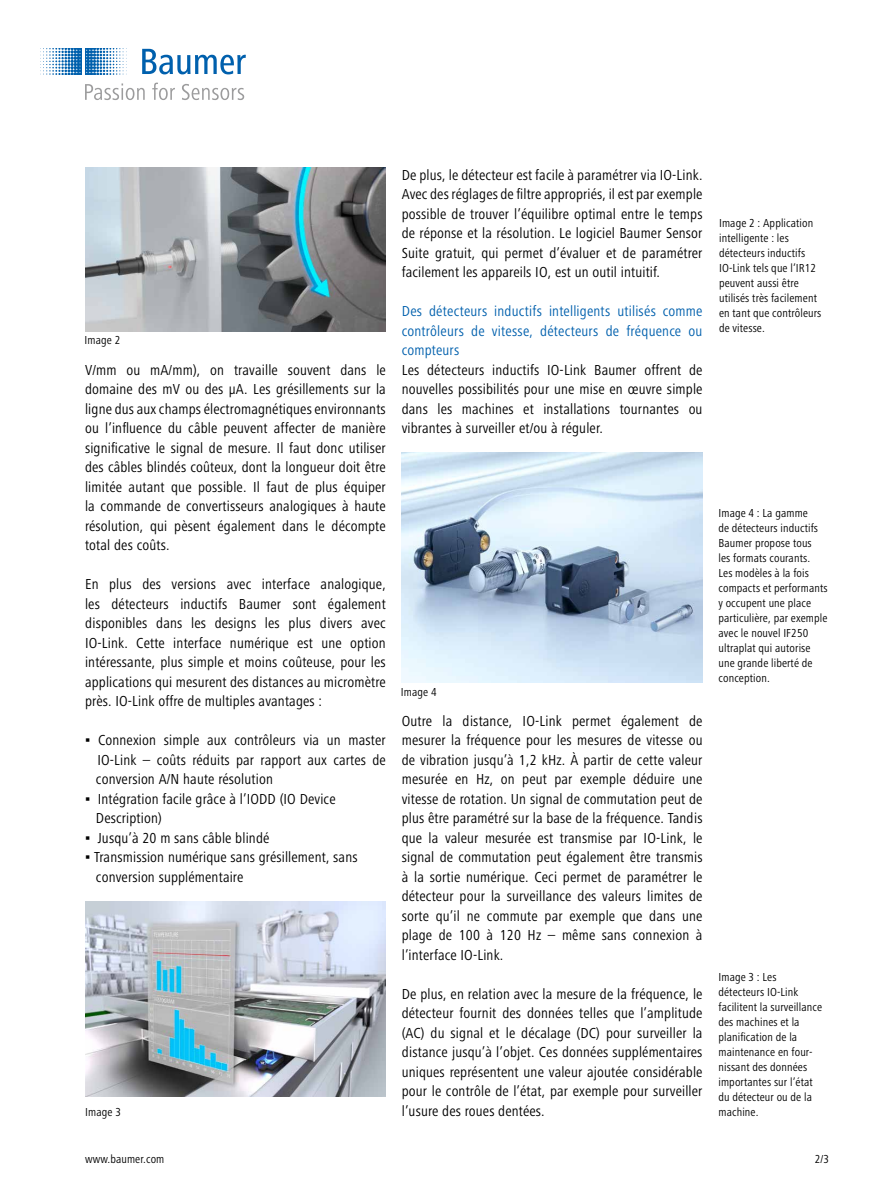
<style>
.page{position:relative;width:893px;height:1188px;background:#fff}
.page>*{position:absolute;margin:0;border:0;box-sizing:border-box;transform-origin:0 0}
.t1{font:condensed 15px/19.5px "Frutiger Next Pro";letter-spacing:.01em;color:#000;text-align:justify}
.t2{font:condensed 15px/19.5px "Frutiger Next Pro";letter-spacing:.015em;color:#0060ad;text-align:justify}
.t3{font:condensed 12px/15px "Frutiger Next Pro";letter-spacing:.01em;color:#000}
.s1{font-family:"Arial";font-stretch:normal}
</style>
<div class="page">
<img style="left:85px;top:167px;width:301px;height:164px">
<img style="left:402px;top:453px;width:300px;height:229px">
<img style="left:85px;top:901px;width:301px;height:196px">
<svg style="left:142px;top:49px;width:104px;height:25px"></svg>
<svg style="left:40px;top:49px;width:87px;height:26px"></svg>
<svg style="left:85px;top:83px;width:60px;height:17px"></svg>
<svg style="left:152px;top:83px;width:23px;height:17px"></svg>
<svg style="left:182px;top:84px;width:62px;height:16px"></svg>
<p class="t3" style="left:85px;top:332px;width:37px">Image 2</p>
<p class="t1" style="left:85px;top:360px;width:302px">V/mm ou mA/mm), on travaille souvent dans le domaine des mV ou des µA. Les grésillements sur la ligne dus aux champs électromagnétiques environnants ou l’influence du câble peuvent affecter de manière significative le signal de mesure. Il faut donc utiliser des câbles blindés coûteux, dont la longueur doit être limitée autant que possible. Il faut de plus équiper la commande de convertisseurs analogiques à haute résolution, qui pèsent également dans le décompte total des coûts.</p>
<p class="t1" style="left:85px;top:574px;width:302px">En plus des versions avec interface analogique, les détecteurs inductifs Baumer sont également disponibles dans les designs les plus divers avec IO-Link. Cette interface numérique est une option intéressante, plus simple et moins coûteuse, pour les applications qui mesurent des distances au micromètre près. IO-Link offre de multiples avantages :</p>
<p class="t1" style="left:96px;top:730px;width:291px;text-indent:-11px"><span class="s1">▪</span> Connexion simple aux contrôleurs via un master IO-Link – coûts réduits par rapport aux cartes de conversion A/N haute résolution</p>
<p class="t1" style="left:96px;top:789px;width:241px;text-indent:-11px"><span class="s1">▪</span> Intégration facile grâce à l’IODD (IO Device<br>Description)</p>
<p class="t1" style="left:85px;top:828px;width:186px"><span class="s1">▪</span> Jusqu’à 20 m sans câble blindé</p>
<p class="t1" style="left:96px;top:847px;width:263px;text-indent:-11px"><span class="s1">▪</span> Transmission numérique sans grésillement, sans conversion supplémentaire</p>
<p class="t3" style="left:85px;top:1104px;width:37px">Image 3</p>
<p class="t1" style="left:402px;top:165px;width:302px">De plus, le détecteur est facile à paramétrer via IO-Link.<br>Avec des réglages de filtre appropriés, il est par exemple possible de trouver l’équilibre optimal entre le temps de réponse et la résolution. Le logiciel Baumer Sensor Suite gratuit, qui permet d’évaluer et de paramétrer facilement les appareils IO, est un outil intuitif.</p>
<p class="t2" style="left:402px;top:301px;width:302px">Des détecteurs inductifs intelligents utilisés comme contrôleurs de vitesse, détecteurs de fréquence ou compteurs</p>
<p class="t1" style="left:402px;top:360px;width:302px">Les détecteurs inductifs IO-Link Baumer offrent de nouvelles possibilités pour une mise en œuvre simple dans les machines et installations tournantes ou vibrantes à surveiller et/ou à réguler.</p>
<p class="t3" style="left:401px;top:684px;width:37px">Image 4</p>
<p class="t1" style="left:402px;top:711px;width:302px">Outre la distance, IO-Link permet également de mesurer la fréquence pour les mesures de vitesse ou de vibration jusqu’à 1,2 kHz. À partir de cette valeur mesurée en Hz, on peut par exemple déduire une vitesse de rotation. Un signal de commutation peut de plus être paramétré sur la base de la fréquence. Tandis que la valeur mesurée est transmise par IO-Link, le signal de commutation peut également être transmis à la sortie numérique. Ceci permet de paramétrer le détecteur pour la surveillance des valeurs limites de sorte qu’il ne commute par exemple que dans une plage de 100 à 120 Hz – même sans connexion à l’interface IO-Link.</p>
<p class="t1" style="left:402px;top:984px;width:302px">De plus, en relation avec la mesure de la fréquence, le détecteur fournit des données telles que l’amplitude (AC) du signal et le décalage (DC) pour surveiller la distance jusqu’à l’objet. Ces données supplémentaires uniques représentent une valeur ajoutée considérable pour le contrôle de l’état, par exemple pour surveiller l’usure des roues dentées.</p>
<p class="t3" style="left:719px;top:215px;width:104px">Image 2 : Application intelligente : les détecteurs inductifs<br>IO-Link tels que l’IR12 peuvent aussi être utilisés très facilement en tant que contrôleurs de vitesse.</p>
<p class="t3" style="left:718px;top:506px;width:111px">Image 4 : La gamme<br>de détecteurs inductifs<br>Baumer propose tous<br>les formats courants.<br>Les modèles à la fois compacts et performants y occupent une place particulière, par exemple avec le nouvel IF250 ultraplat qui autorise une grande liberté de conception.</p>
<p class="t3" style="left:718px;top:969px;width:105px">Image 3 : Les détecteurs IO-Link facilitent la surveillance des machines et la planification de la maintenance en four&shy;nissant des données importantes sur l’état du détecteur ou de la machine.</p>
<p class="t3" style="left:85px;top:1152px;width:81px">www.baumer.com</p>
<p class="t3" style="left:815px;top:1152px;width:16px">2/3</p>
</div>
